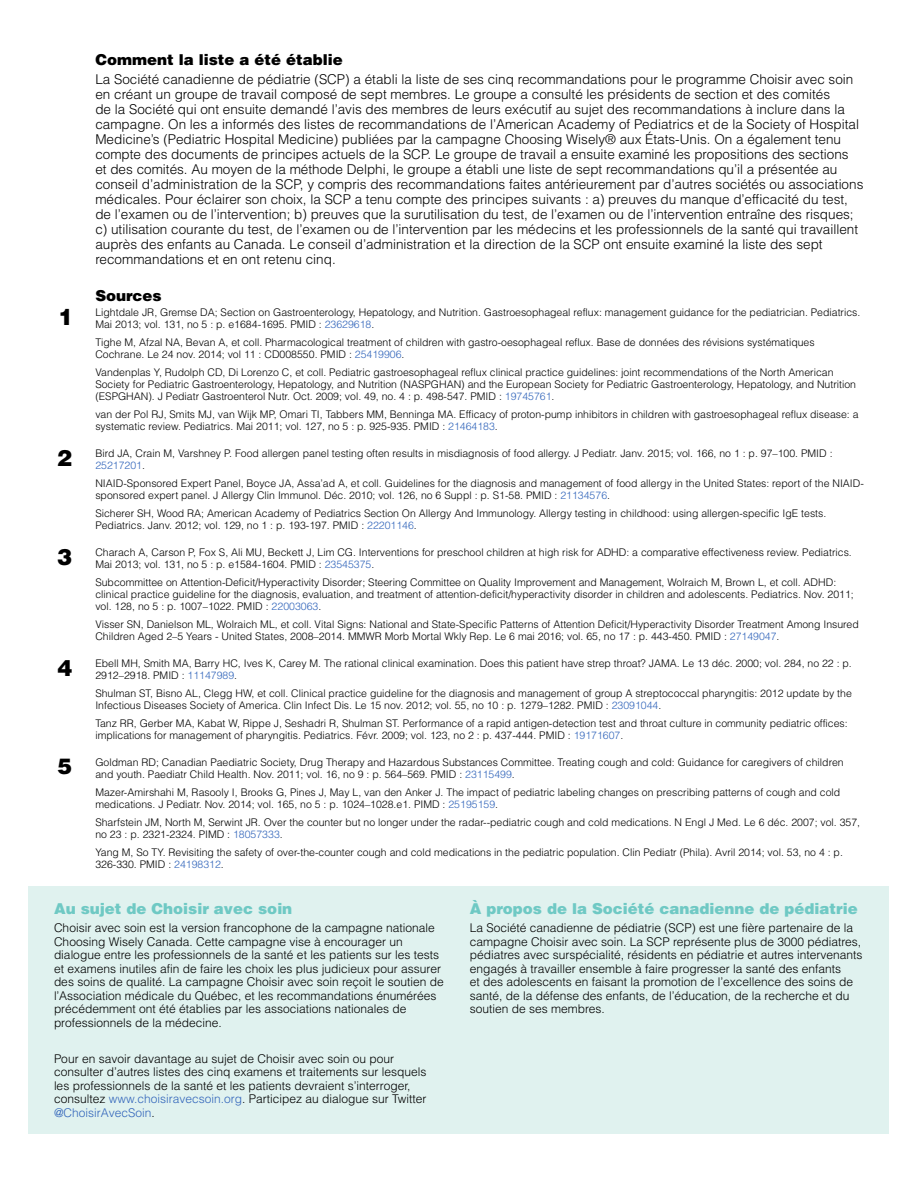
<style>
.page{position:relative;width:918px;height:1188px;background:#fff}
.page>*{position:absolute;margin:0;border:0;box-sizing:border-box;transform-origin:0 0}
.t1{font:900 22.5px "Helvetica LT Std";color:#000}
.t2{font:900 21.75px "Helvetica LT Std";color:#000}
.t3{font:900 15px "Helvetica LT Std";color:#6fc9c4}
.t4{font:900 15px "Helvetica LT Std";color:#000}
.t5{font:300 13.5px/15px "Helvetica LT Std";color:#000}
.t6{font:300 12px/13.5px "Helvetica LT Std";color:#000}
.t7{font:300 10.5px/12px "Helvetica LT Std";color:#000}
.s1{color:#36b}
</style>
<div class="page">
<div style="left:29px;top:886px;width:860px;height:248px;background:#e0f2ef"></div>
<h3 class="t4" style="left:95px;top:50px;width:249px">Comment la liste a été établie</h3>
<p class="t5" style="left:95px;top:72px;width:770px">La Société canadienne de pédiatrie (SCP) a établi la liste de ses cinq recommandations pour le programme Choisir avec soin en créant un groupe de travail composé de sept membres. Le groupe a consulté les présidents de section et des comités<br>de la Société qui ont ensuite demandé l’avis des membres de leurs exécutif au sujet des recommandations à inclure dans la campagne. On les a informés des listes de recommandations de l’American Academy of Pediatrics et de la Society of Hospital Medicine’s (Pediatric Hospital Medicine) publiées par la campagne Choosing Wisely® aux États-Unis. On a également tenu compte des documents de principes actuels de la SCP. Le groupe de travail a ensuite examiné les propositions des sections<br>et des comités. Au moyen de la méthode Delphi, le groupe a établi une liste de sept recommandations qu’il a présentée au conseil d’administration de la SCP, y compris des recommandations faites antérieurement par d’autres sociétés ou associations médicales. Pour éclairer son choix, la SCP a tenu compte des principes suivants : a) preuves du manque d’efficacité du test, de l’examen ou de l’intervention; b) preuves que la surutilisation du test, de l’examen ou de l’intervention entraîne des risques; c) utilisation courante du test, de l’examen ou de l’intervention par les médecins et les professionnels de la santé qui travaillent auprès des enfants au Canada. Le conseil d’administration et la direction de la SCP ont ensuite examiné la liste des sept recommandations et en ont retenu cinq.</p>
<h3 class="t4" style="left:95px;top:286px;width:68px">Sources</h3>
<p class="t7" style="left:95px;top:307px;width:767px">Lightdale JR, Gremse DA; Section on Gastroenterology, Hepatology, and Nutrition. Gastroesophageal reflux: management guidance for the pediatrician. Pediatrics.<br>Mai 2013; vol. 131, no 5 : p. e1684-1695. PMID : <span class="s1">23629618</span>.</p>
<p class="t7" style="left:95px;top:337px;width:721px">Tighe M, Afzal NA, Bevan A, et coll. Pharmacological treatment of children with gastro-oesophageal reflux. Base de données des révisions systématiques<br>Cochrane. Le 24 nov. 2014; vol 11 : CD008550. PMID : <span class="s1">25419906</span>.</p>
<p class="t7" style="left:95px;top:367px;width:762px">Vandenplas Y, Rudolph CD, Di Lorenzo C, et coll. Pediatric gastroesophageal reflux clinical practice guidelines: joint recommendations of the North American<br>Society for Pediatric Gastroenterology, Hepatology, and Nutrition (NASPGHAN) and the European Society for Pediatric Gastroenterology, Hepatology, and Nutrition (ESPGHAN). J Pediatr Gastroenterol Nutr. Oct. 2009; vol. 49, no. 4 : p. 498-547. PMID : <span class="s1">19745761</span>.</p>
<p class="t7" style="left:95px;top:409px;width:765px">van der Pol RJ, Smits MJ, van Wijk MP, Omari TI, Tabbers MM, Benninga MA. Efficacy of proton-pump inhibitors in children with gastroesophageal reflux disease: a systematic review. Pediatrics. Mai 2011; vol. 127, no 5 : p. 925-935. PMID : <span class="s1">21464183</span>.</p>
<p class="t7" style="left:95px;top:448px;width:739px">Bird JA, Crain M, Varshney P. Food allergen panel testing often results in misdiagnosis of food allergy. J Pediatr. Janv. 2015; vol. 166, no 1 : p. 97–100. PMID :<br><span class="s1">25217201</span>.</p>
<p class="t7" style="left:95px;top:478px;width:770px">NIAID-Sponsored Expert Panel, Boyce JA, Assa’ad A, et coll. Guidelines for the diagnosis and management of food allergy in the United States: report of the NIAID&shy;sponsored expert panel. J Allergy Clin Immunol. Déc. 2010; vol. 126, no 6 Suppl : p. S1-58. PMID : <span class="s1">21134576</span>.</p>
<p class="t7" style="left:95px;top:508px;width:732px">Sicherer SH, Wood RA; American Academy of Pediatrics Section On Allergy And Immunology. Allergy testing in childhood: using allergen-specific IgE tests.<br>Pediatrics. Janv. 2012; vol. 129, no 1 : p. 193-197. PMID : <span class="s1">22201146</span>.</p>
<p class="t7" style="left:95px;top:547px;width:758px">Charach A, Carson P, Fox S, Ali MU, Beckett J, Lim CG. Interventions for preschool children at high risk for ADHD: a comparative effectiveness review. Pediatrics.<br>Mai 2013; vol. 131, no 5 : p. e1584-1604. PMID : <span class="s1">23545375</span>.</p>
<p class="t7" style="left:95px;top:577px;width:760px">Subcommittee on Attention-Deficit/Hyperactivity Disorder; Steering Committee on Quality Improvement and Management, Wolraich M, Brown L, et coll. ADHD: clinical practice guideline for the diagnosis, evaluation, and treatment of attention-deficit/hyperactivity disorder in children and adolescents. Pediatrics. Nov. 2011; vol. 128, no 5 : p. 1007–1022. PMID : <span class="s1">22003063</span>.</p>
<p class="t7" style="left:95px;top:619px;width:765px">Visser SN, Danielson ML, Wolraich ML, et coll. Vital Signs: National and State-Specific Patterns of Attention Deficit/Hyperactivity Disorder Treatment Among Insured<br>Children Aged 2–5 Years - United States, 2008–2014. MMWR Morb Mortal Wkly Rep. Le 6 mai 2016; vol. 65, no 17 : p. 443-450. PMID : <span class="s1">27149047</span>.</p>
<p class="t7" style="left:95px;top:658px;width:758px">Ebell MH, Smith MA, Barry HC, Ives K, Carey M. The rational clinical examination. Does this patient have strep throat? JAMA. Le 13 déc. 2000; vol. 284, no 22 : p.<br>2912–2918. PMID : <span class="s1">11147989</span>.</p>
<p class="t7" style="left:95px;top:688px;width:758px">Shulman ST, Bisno AL, Clegg HW, et coll. Clinical practice guideline for the diagnosis and management of group A streptococcal pharyngitis: 2012 update by the<br>Infectious Diseases Society of America. Clin Infect Dis. Le 15 nov. 2012; vol. 55, no 10 : p. 1279–1282. PMID : <span class="s1">23091044</span>.</p>
<p class="t7" style="left:95px;top:718px;width:754px">Tanz RR, Gerber MA, Kabat W, Rippe J, Seshadri R, Shulman ST. Performance of a rapid antigen-detection test and throat culture in community pediatric offices: implications for management of pharyngitis. Pediatrics. Févr. 2009; vol. 123, no 2 : p. 437-444. PMID : <span class="s1">19171607</span>.</p>
<p class="t7" style="left:95px;top:757px;width:750px">Goldman RD; Canadian Paediatric Society, Drug Therapy and Hazardous Substances Committee. Treating cough and cold: Guidance for caregivers of children and youth. Paediatr Child Health. Nov. 2011; vol. 16, no 9 : p. 564–569. PMID : <span class="s1">23115499</span>.</p>
<p class="t7" style="left:95px;top:787px;width:746px">Mazer-Amirshahi M, Rasooly I, Brooks G, Pines J, May L, van den Anker J. The impact of pediatric labeling changes on prescribing patterns of cough and cold medications. J Pediatr. Nov. 2014; vol. 165, no 5 : p. 1024–1028.e1. PIMD : <span class="s1">25195159</span>.</p>
<p class="t7" style="left:95px;top:817px;width:766px">Sharfstein JM, North M, Serwint JR. Over the counter but no longer under the radar--pediatric cough and cold medications. N Engl J Med. Le 6 déc. 2007; vol. 357, no 23 : p. 2321-2324. PIMD : <span class="s1">18057333</span>.</p>
<p class="t7" style="left:95px;top:847px;width:749px">Yang M, So TY. Revisiting the safety of over-the-counter cough and cold medications in the pediatric population. Clin Pediatr (Phila). Avril 2014; vol. 53, no 4 : p.<br>326-330. PMID : <span class="s1">24198312</span>.</p>
<h3 class="t3" style="left:54px;top:899px;width:240px">Au sujet de Choisir avec soin</h3>
<p class="t6" style="left:54px;top:921px;width:391px">Choisir avec soin est la version francophone de la campagne nationale Choosing Wisely Canada. Cette campagne vise à encourager un dialogue entre les professionnels de la santé et les patients sur les tests et examens inutiles afin de faire les choix les plus judicieux pour assurer des soins de qualité. La campagne Choisir avec soin reçoit le soutien de l’Association médicale du Québec, et les recommandations énumérées précédemment ont été établies par les associations nationales de professionnels de la médecine.</p>
<p class="t6" style="left:54px;top:1051px;width:374px">Pour en savoir davantage au sujet de Choisir avec soin ou pour consulter d’autres listes des cinq examens et traitements sur lesquels les professionnels de la santé et les patients devraient s’interroger, consultez <span class="s1">www.choisiravecsoin.org</span>. Participez au dialogue sur Twitter <span class="s1">@ChoisirAvecSoin</span>.</p>
<h1 class="t1" style="left:58px;top:302px;width:17px">1</h1>
<h1 class="t1" style="left:57px;top:443px;width:17px">2</h1>
<h1 class="t1" style="left:57px;top:542px;width:17px">3</h1>
<h1 class="t1" style="left:57px;top:653px;width:17px">4</h1>
<h2 class="t2" style="left:57px;top:752px;width:16px">5</h2>
<h3 class="t3" style="left:470px;top:899px;width:390px">À propos de la Société canadienne de pédiatrie</h3>
<p class="t6" style="left:470px;top:921px;width:394px">La Société canadienne de pédiatrie (SCP) est une fière partenaire de la campagne Choisir avec soin. La SCP représente plus de 3000 pédiatres, pédiatres avec surspécialité, résidents en pédiatrie et autres intervenants engagés à travailler ensemble à faire progresser la santé des enfants<br>et des adolescents en faisant la promotion de l’excellence des soins de santé, de la défense des enfants, de l’éducation, de la recherche et du soutien de ses membres.</p>
</div>
